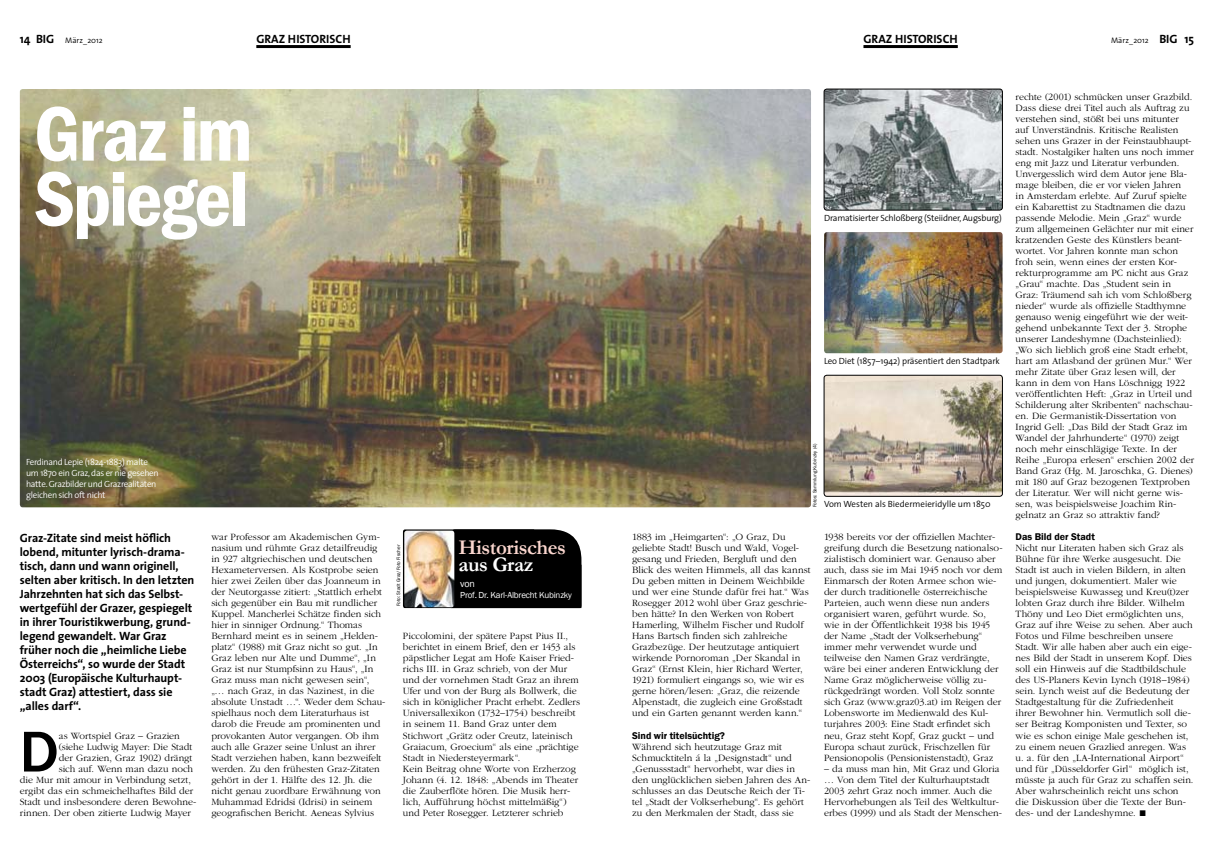
<style>
.page{position:relative;width:1214px;height:851px;background:#fff}
.page>*{position:absolute;margin:0;border:0;box-sizing:border-box;transform-origin:0 0}
.t1{font:600 condensed 80px/65px "Franklin Gothic";letter-spacing:-.03em;color:#fff}
.t2{font:500 59.5px "Franklin Gothic";color:#000}
.t3{font:700 21px "Garamond";letter-spacing:-.02em;color:#fad6ce}
.t4{font:700 21px "Garamond";letter-spacing:-.02em;color:#fff}
.t5{font:700 12px/14px "The Sans";letter-spacing:-.01em;color:#000}
.t6{font:300 10px/11px "ITC Garamond Std";color:#000}
.t7{font:600 10px "Franklin Gothic";color:#000}
.t8{font:10px "Franklin Gothic";color:#fff}
.t9{font:300 9px "The Sans";letter-spacing:-.01em;color:#000}
.t10{font:300 9px/11px "The Sans";letter-spacing:-.03em;color:#fff}
.t11{font:9px "Franklin Gothic";letter-spacing:-.02em;color:#fff}
.t12{font:300 8px "The Sans";color:#000}
.t13{font:5px "Franklin Gothic";color:#000}
.s1{font-weight:700;font-size:12px}
.s2{font-family:"Franklin Gothic";font-weight:400;font-size:12px}
</style>
<div class="page">
<div style="left:403px;top:529px;width:178px;height:79px;background:#000"></div>
<img style="left:404px;top:530px;width:50px;height:77px">
<img style="left:825px;top:89px;width:177px;height:121px">
<div style="left:823px;top:89px;width:179px;height:121px;border:1px solid #000;border-radius:3px"></div>
<img style="left:824px;top:232px;width:178px;height:121px">
<img style="left:20px;top:89px;width:791px;height:418px">
<img style="left:825px;top:375px;width:177px;height:121px">
<div style="left:823px;top:375px;width:179px;height:121px;border:1px solid #000;border-radius:3px"></div>
<hr style="left:863px;top:45px;width:94px;height:3px;background:#000">
<hr style="left:256px;top:45px;width:94px;height:3px;background:#000">
<p class="t12" style="left:20px;top:33px;width:84px"><span class="s1">14 BIG</span> März_2012</p>
<p class="t5" style="left:256px;top:31px;width:96px">Graz historisch</p>
<p class="t5" style="left:863px;top:31px;width:96px">Graz historisch</p>
<p class="t12" style="left:1110px;top:33px;width:84px">März_2012 <span class="s1">BIG 15</span></p>
<h1 class="t1" style="left:34px;top:100px;width:220px">Graz im<br>Spiegel</h1>
<p class="t10" style="left:26px;top:456px;width:134px">Ferdinand Lepie (1824-1883) malte um 1870 ein Graz, das er nie gesehen hatte. Grazbilder und Grazrealitäten gleichen sich oft nicht</p>
<p class="t5" style="left:20px;top:530px;width:176px">Graz-Zitate sind meist höflich lobend, mitunter lyrisch-drama&shy;tisch, dann und wann originell, selten aber kritisch. In den letzten<br>Jahrzehnten hat sich das Selbst&shy;wertgefühl der Grazer, gespiegelt in ihrer Touristikwerbung, grund&shy;legend gewandelt. War Graz früher noch die „heimliche Liebe<br>Österreichs“, so wurde der Stadt<br>2003 (Europäische Kulturhaupt&shy;stadt Graz) attestiert, dass sie „alles darf“.</p>
<p class="t6" style="left:211px;top:531px;width:175px">war Professor am Akademischen Gym&shy;nasium und rühmte Graz detailfreudig in 927 altgriechischen und deutschen Hexameterversen. Als Kostprobe seien hier zwei Zeilen über das Joanneum in der Neutorgasse zitiert: „Stattlich erhebt sich gegenüber ein Bau mit rundlicher Kuppel. Mancherlei Schätze finden sich hier in sinniger Ordnung.“ Thomas Bernhard meint es in seinem „Helden&shy;platz“ (1988) mit Graz nicht so gut. „In Graz leben nur Alte und Dumme“, „In Graz ist nur Stumpfsinn zu Haus“, „In Graz muss man nicht gewesen sein“,<br>„… nach Graz, in das Nazinest, in die absolute Unstadt …“. Weder dem Schau&shy;spielhaus noch dem Literaturhaus ist darob die Freude am prominenten und provokanten Autor vergangen. Ob ihm auch alle Grazer seine Unlust an ihrer Stadt verziehen haben, kann bezweifelt werden. Zu den frühesten Graz-Zitaten gehört in der 1. Hälfte des 12. Jh. die nicht genau zuordbare Erwähnung von Muhammad Edridsi (Idrisi) in seinem geografischen Bericht. Aeneas Sylvius</p>
<h2 class="t2" style="left:20px;top:714px;width:40px">D</h2>
<p class="t6" style="left:59px;top:729px;width:122px">as Wortspiel Graz – Grazien</p>
<p class="t6" style="left:59px;top:740px;width:135px">(siehe Ludwig Mayer: Die Stadt</p>
<p class="t6" style="left:59px;top:751px;width:135px">der Grazien, Graz 1902) drängt</p>
<p class="t6" style="left:59px;top:762px;width:136px">sich auf. Wenn man dazu noch</p>
<p class="t6" style="left:20px;top:773px;width:173px">die Mur mit amour in Verbindung setzt,</p>
<p class="t6" style="left:20px;top:784px;width:175px">ergibt das ein schmeichelhaftes Bild der</p>
<p class="t6" style="left:20px;top:795px;width:178px">Stadt und insbesondere deren Bewohne-</p>
<p class="t6" style="left:20px;top:806px;width:173px">rinnen. Der oben zitierte Ludwig Mayer</p>
<p class="t13" style="left:395px;top:606px;width:63px;rotate:-90deg">Foto: Stadt Graz/Foto Fischer</p>
<h3 class="t3" style="left:458px;top:533px;width:109px">Historisches</h3>
<h3 class="t4" style="left:458px;top:550px;width:77px">aus Graz</h3>
<p class="t8" style="left:460px;top:577px;width:16px">von</p>
<p class="t11" style="left:460px;top:589px;width:113px">Prof. Dr. Karl-Albrecht Kubinzky</p>
<p class="t6" style="left:403px;top:630px;width:179px">Piccolomini, der spätere Papst Pius II., berichtet in einem Brief, den er 1453 als päpstlicher Legat am Hofe Kaiser Fried&shy;richs III. in Graz schrieb, von der Mur und der vornehmen Stadt Graz an ihrem Ufer und von der Burg als Bollwerk, die sich in königlicher Pracht erhebt. Zedlers Universallexikon (1732–1754) beschreibt in seinem 11. Band Graz unter dem Stichwort „Grätz oder Creutz, lateinisch Graiacum, Groecium“ als eine „prächtige Stadt in Niedersteyermark“.<br>Kein Beitrag ohne Worte von Erzherzog Johann (4. 12. 1848: „Abends im Theater die Zauberflöte hören. Die Musik herr&shy;lich, Aufführung höchst mittelmäßig“) und Peter Rosegger. Letzterer schrieb</p>
<p class="t9" style="left:824px;top:210px;width:179px">Dramatisierter Schloßberg (Steiidner, Augsburg)</p>
<p class="t9" style="left:824px;top:353px;width:177px">Leo Diet (1857–1942) präsentiert den Stadtpark</p>
<p class="t13" style="left:811px;top:507px;width:65px;rotate:-90deg">Fotos: Sammlung Kubinzky (4)</p>
<p class="t9" style="left:824px;top:496px;width:168px">Vom Westen als Biedermeieridylle um 1850</p>
<p class="t6" style="left:632px;top:531px;width:180px">1883 im „Heimgarten“: „O Graz, Du geliebte Stadt! Busch und Wald, Vogel&shy;gesang und Frieden, Bergluft und den Blick des weiten Himmels, all das kannst Du geben mitten in Deinem Weichbilde und wer eine Stunde dafür frei hat.“ Was Rosegger 2012 wohl über Graz geschrie&shy;ben hätte? In den Werken von Robert Hamerling, Wilhelm Fischer und Rudolf Hans Bartsch finden sich zahlreiche Grazbezüge. Der heutzutage antiquiert wirkende Pornoroman „Der Skandal in Graz“ (Ernst Klein, hier Richard Werter, 1921) formuliert eingangs so, wie wir es gerne hören/lesen: „Graz, die reizende Alpenstadt, die zugleich eine Großstadt und ein Garten genannt werden kann.“</p>
<p class="t7" style="left:632px;top:728px;width:94px">Sind wir titelsüchtig?</p>
<p class="t6" style="left:632px;top:740px;width:180px">Während sich heutzutage Graz mit Schmucktiteln á la „Designstadt“ und „Genussstadt“ hervorhebt, war dies in den unglücklichen sieben Jahren des An&shy;schlusses an das Deutsche Reich der Ti&shy;tel „Stadt der Volkserhebung“. Es gehört zu den Merkmalen der Stadt, dass sie</p>
<p class="t6" style="left:824px;top:531px;width:180px">1938 bereits vor der offiziellen Machter&shy;greifung durch die Besetzung nationalso&shy;zialistisch dominiert war. Genauso aber auch, dass sie im Mai 1945 noch vor dem Einmarsch der Roten Armee schon wie&shy;der durch traditionelle österreichische Parteien, auch wenn diese nun anders organisiert waren, geführt wurde. So, wie in der Öffentlichkeit 1938 bis 1945 der Name „Stadt der Volkserhebung“ immer mehr verwendet wurde und teilweise den Namen Graz verdrängte, wäre bei einer anderen Entwicklung der Name Graz möglicherweise völlig zu&shy;rückgedrängt worden. Voll Stolz sonnte sich Graz (www.graz03.at) im Reigen der Lobensworte im Medienwald des Kul&shy;turjahres 2003: Eine Stadt erfindet sich neu, Graz steht Kopf, Graz guckt – und Europa schaut zurück, Frischzellen für Pensionopolis (Pensionistenstadt), Graz</p>
<p class="t6" style="left:824px;top:762px;width:179px">– da muss man hin, Mit Graz und Gloria … Von dem Titel der Kulturhauptstadt 2003 zehrt Graz noch immer. Auch die Hervorhebungen als Teil des Weltkultur&shy;erbes (1999) und als Stadt der Menschen-</p>
<p class="t6" style="left:1015px;top:91px;width:180px">rechte (2001) schmücken unser Grazbild.<br>Dass diese drei Titel auch als Auftrag zu verstehen sind, stößt bei uns mitunter auf Unverständnis. Kritische Realisten sehen uns Grazer in der Feinstaubhaupt&shy;stadt. Nostalgiker halten uns noch immer eng mit Jazz und Literatur verbunden.<br>Unvergesslich wird dem Autor jene Bla&shy;mage bleiben, die er vor vielen Jahren<br>in Amsterdam erlebte. Auf Zuruf spielte ein Kabarettist zu Stadtnamen die dazu passende Melodie. Mein „Graz“ wurde zum allgemeinen Gelächter nur mit einer kratzenden Geste des Künstlers beant&shy;wortet. Vor Jahren konnte man schon froh sein, wenn eines der ersten Kor&shy;rekturprogramme am PC nicht aus Graz „Grau“ machte. Das „Student sein in Graz: Träumend sah ich vom Schloßberg nieder“ wurde als offizielle Stadthymne genauso wenig eingeführt wie der weit&shy;gehend unbekannte Text der 3. Strophe unserer Landeshymne (Dachsteinlied): „Wo sich lieblich groß eine Stadt erhebt, hart am Atlasband der grünen Mur.“ Wer mehr Zitate über Graz lesen will, der kann in dem von Hans Löschnigg 1922 veröffentlichten Heft: „Graz in Urteil und Schilderung alter Skribenten“ nachschau&shy;en. Die Germanistik-Dissertation von Ingrid Gell: „Das Bild der Stadt Graz im Wandel der Jahrhunderte“ (1970) zeigt noch mehr einschlägige Texte. In der Reihe „Europa erlesen“ erschien 2002 der Band Graz (Hg. M. Jaroschka, G. Dienes) mit 180 auf Graz bezogenen Textproben der Literatur. Wer will nicht gerne wis&shy;sen, was beispielsweise Joachim Rin&shy;gelnatz an Graz so attraktiv fand?</p>
<p class="t7" style="left:1015px;top:530px;width:81px">Das Bild der Stadt</p>
<p class="t6" style="left:1015px;top:542px;width:179px">Nicht nur Literaten haben sich Graz als Bühne für ihre Werke ausgesucht. Die Stadt ist auch in vielen Bildern, in alten und jungen, dokumentiert. Maler wie beispielsweise Kuwasseg und Kreu(t)zer lobten Graz durch ihre Bilder. Wilhelm Thöny und Leo Diet ermöglichten uns, Graz auf ihre Weise zu sehen. Aber auch Fotos und Filme beschreiben unsere Stadt. Wir alle haben aber auch ein eige&shy;nes Bild der Stadt in unserem Kopf. Dies soll ein Hinweis auf die Stadtbildschule des US-Planers Kevin Lynch (1918–1984) sein. Lynch weist auf die Bedeutung der Stadtgestaltung für die Zufriedenheit ihrer Bewohner hin. Vermutlich soll die&shy;ser Beitrag Komponisten und Texter, so wie es schon einige Male geschehen ist, zu einem neuen Grazlied anregen. Was u. a. für den „LA-International Airport“ und für „Düsseldorfer Girl“ möglich ist, müsste ja auch für Graz zu schaffen sein.<br>Aber wahrscheinlich reicht uns schon die Diskussion über die Texte der Bun&shy;des- und der Landeshymne. <span class="s2">■</span></p>
</div>
